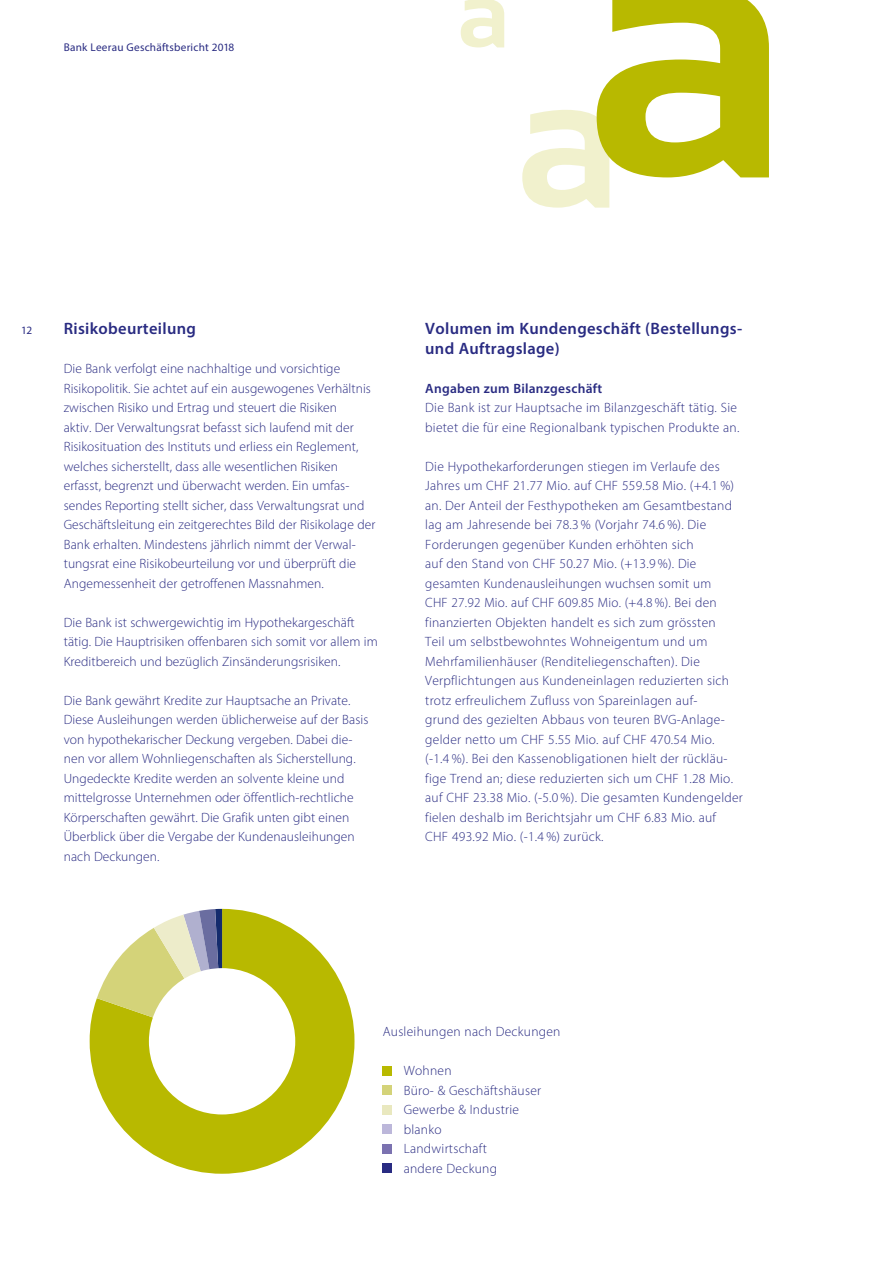
<style>
.page{position:relative;width:893px;height:1263px;background:#fff}
.page>*{position:absolute;margin:0;border:0;box-sizing:border-box;transform-origin:0 0}
.t1{font:600 16.5px/19.5px "Myriad Pro";letter-spacing:.02em;color:#292b82}
.t2{font:300 13.5px/19.5px "Myriad Pro";letter-spacing:.005em;color:#292b82}
.t3{font:600 13.5px "Myriad Pro";letter-spacing:.02em;color:#292b82}
.t4{font:11.25px "Myriad Pro";letter-spacing:.02em;color:#292b82}
</style>
<div class="page">
<svg style="left:522px;top:0;width:247px;height:208px"></svg>
<svg style="left:461px;top:0;width:43px;height:47px"></svg>
<div style="left:383px;top:1066px;width:9px;height:9px;background:#b8b900"></div>
<div style="left:383px;top:1085px;width:9px;height:10px;background:#d4d379"></div>
<div style="left:383px;top:1105px;width:9px;height:9px;background:#e9e8bf"></div>
<div style="left:383px;top:1124px;width:9px;height:10px;background:#bcb7da"></div>
<div style="left:383px;top:1144px;width:9px;height:9px;background:#7b72b0"></div>
<div style="left:383px;top:1163px;width:9px;height:10px;background:#292b82"></div>
<svg style="left:90px;top:909px;width:264px;height:265px;fill:#b8b900"></svg>
<svg style="left:97px;top:909px;width:125px;height:132px"></svg>
<div style="left:149px;top:968px;width:146px;height:146px;background:#fff;border-radius:50%"></div>
<p class="t4" style="left:64px;top:40px;width:172px">Bank Leerau Geschäftsbericht 2018</p>
<p class="t4" style="left:21px;top:323px;width:13px">12</p>
<p class="t1" style="left:64px;top:318px;width:134px">Risikobeurteilung</p>
<p class="t2" style="left:64px;top:359px;width:313px">Die Bank verfolgt eine nachhaltige und vorsichtige Risikopolitik. Sie achtet auf ein ausgewogenes Verhältnis zwischen Risiko und Ertrag und steuert die Risiken<br>aktiv. Der Verwaltungsrat befasst sich laufend mit der Risikosituation des Instituts und erliess ein Reglement, welches sicherstellt, dass alle wesentlichen Risiken erfasst, begrenzt und überwacht werden. Ein umfas&shy;sendes Reporting stellt sicher, dass Verwaltungsrat und Geschäftsleitung ein zeitgerechtes Bild der Risikolage der Bank erhalten. Mindestens jährlich nimmt der Verwal&shy;tungsrat eine Risikobeurteilung vor und überprüft die Angemessenheit der getroffenen Massnahmen.</p>
<p class="t2" style="left:64px;top:612px;width:315px">Die Bank ist schwergewichtig im Hypothekargeschäft tätig. Die Hauptrisiken offenbaren sich somit vor allem im<br>Kreditbereich und bezüglich Zinsänderungsrisiken.</p>
<p class="t2" style="left:64px;top:690px;width:306px">Die Bank gewährt Kredite zur Hauptsache an Private.<br>Diese Ausleihungen werden üblicherweise auf der Basis von hypothekarischer Deckung vergeben. Dabei die&shy;nen vor allem Wohnliegenschaften als Sicherstellung.<br>Ungedeckte Kredite werden an solvente kleine und mittelgrosse Unternehmen oder öffentlich-rechtliche Körperschaften gewährt. Die Grafik unten gibt einen Überblick über die Vergabe der Kundenausleihungen nach Deckungen.</p>
<p class="t1" style="left:425px;top:318px;width:318px">Volumen im Kundengeschäft (Bestellungs&shy;und Auftragslage)</p>
<p class="t3" style="left:425px;top:380px;width:178px">Angaben zum Bilanzgeschäft</p>
<p class="t2" style="left:425px;top:398px;width:316px">Die Bank ist zur Hauptsache im Bilanzgeschäft tätig. Sie bietet die für eine Regionalbank typischen Produkte an.</p>
<p class="t2" style="left:425px;top:456px;width:319px">Die Hypothekarforderungen stiegen im Verlaufe des Jahres um CHF 21.77 Mio. auf CHF 559.58 Mio. (+4.1 %) an. Der Anteil der Festhypotheken am Gesamtbestand lag am Jahresende bei 78.3 % (Vorjahr 74.6 %). Die Forderungen gegenüber Kunden erhöhten sich<br>auf den Stand von CHF 50.27 Mio. (+13.9 %). Die gesamten Kundenausleihungen wuchsen somit um<br>CHF 27.92 Mio. auf CHF 609.85 Mio. (+4.8 %). Bei den finanzierten Objekten handelt es sich zum grössten<br>Teil um selbstbewohntes Wohneigentum und um Mehrfamilienhäuser (Renditeliegenschaften). Die Verpflichtungen aus Kundeneinlagen reduzierten sich trotz erfreulichem Zufluss von Spareinlagen auf-<br>grund des gezielten Abbaus von teuren BVG-Anlage&shy;gelder netto um CHF 5.55 Mio. auf CHF 470.54 Mio.<br>(-1.4 %). Bei den Kassenobligationen hielt der rückläu&shy;fige Trend an; diese reduzierten sich um CHF 1.28 Mio. auf CHF 23.38 Mio. (-5.0 %). Die gesamten Kundengelder fielen deshalb im Berichtsjahr um CHF 6.83 Mio. auf<br>CHF 493.92 Mio. (-1.4 %) zurück.</p>
<p class="t2" style="left:383px;top:1022px;width:179px">Ausleihungen nach Deckungen</p>
<p class="t2" style="left:404px;top:1061px;width:139px">Wohnen<br>Büro- &amp; Geschäftshäuser<br>Gewerbe &amp; Industrie blanko<br>Landwirtschaft<br>andere Deckung</p>
</div>
